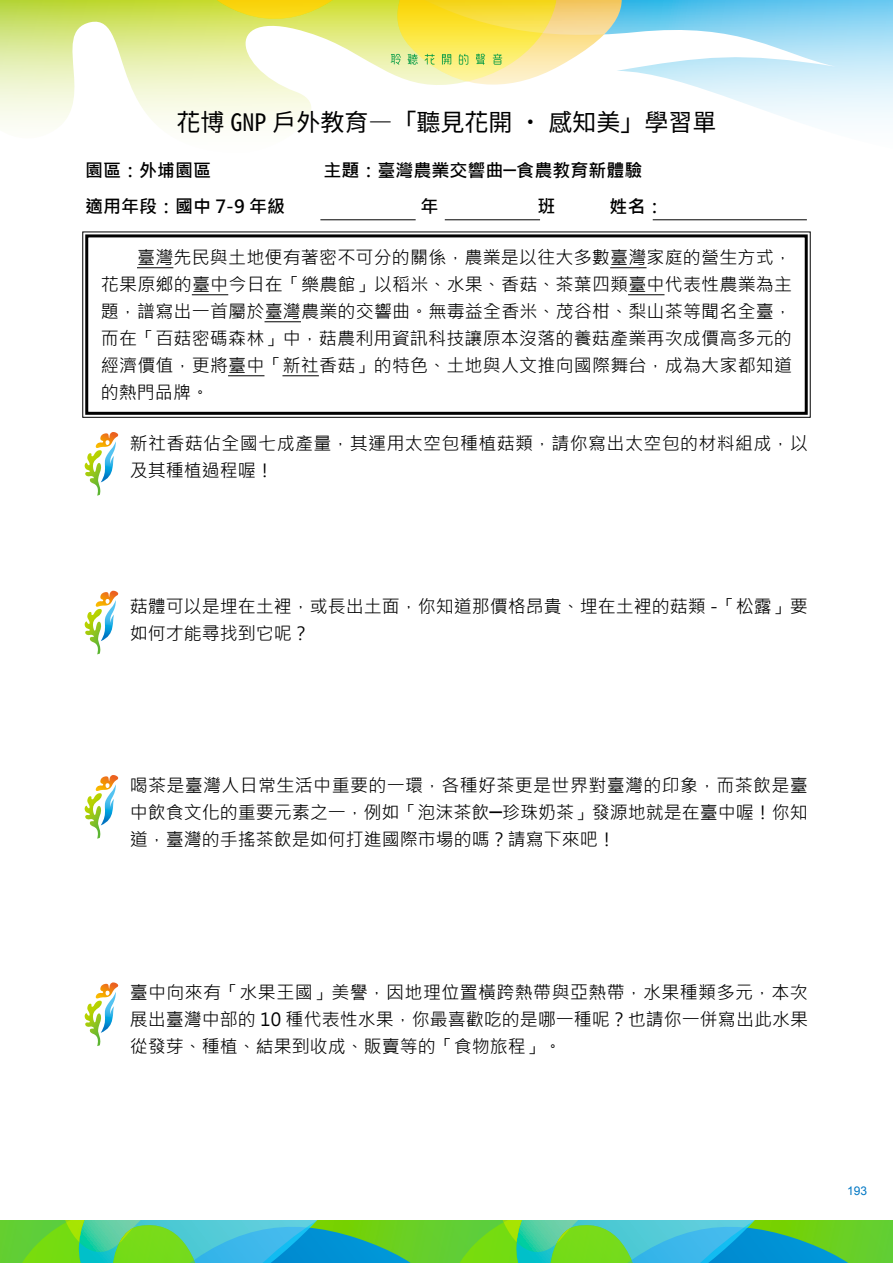
<style>
.page{position:relative;width:893px;height:1263px;background:#fff}
.page>*{position:absolute;margin:0;border:0;box-sizing:border-box;transform-origin:0 0}
.t1{font:24px "Noto Sans Mono CJ Ktc";color:#000}
.t2{font:18px/27px "Microsoft Jheng Hei";color:#000;text-align:justify}
.t3{font:18px/27px "Microsoft Jheng Hei";letter-spacing:.02em;color:#000}
.t4{font:700 18px "Microsoft Jheng Hei";color:#000}
.t5{font:12px "Arial";color:#0077c4}
</style>
<div class="page">
<svg style="left:0;top:1220px;width:893px;height:43px;background:#4ec47a"></svg>
<svg style="left:0;top:0;width:278px;height:127px"></svg>
<svg style="left:278px;top:0;width:615px;height:127px"></svg>
<svg style="left:442px;top:54px;width:9px;height:11px"></svg>
<svg style="left:459px;top:54px;width:9px;height:11px"></svg>
<svg style="left:476px;top:54px;width:9px;height:11px"></svg>
<svg style="left:493px;top:54px;width:9px;height:11px"></svg>
<svg style="left:425px;top:54px;width:10px;height:11px"></svg>
<svg style="left:408px;top:54px;width:10px;height:11px"></svg>
<svg style="left:391px;top:54px;width:10px;height:11px"></svg>
<svg style="left:82px;top:231px;width:729px;height:187px"></svg>
<div style="left:85px;top:234px;width:723px;height:181px;border:3px solid #000"></div>
<hr style="left:137px;top:267px;width:36px;height:1px;background:#000">
<hr style="left:610px;top:267px;width:36px;height:1px;background:#000">
<hr style="left:192px;top:294px;width:36px;height:1px;background:#000">
<hr style="left:628px;top:294px;width:36px;height:1px;background:#000">
<hr style="left:265px;top:321px;width:36px;height:1px;background:#000">
<hr style="left:228px;top:375px;width:36px;height:1px;background:#000">
<hr style="left:282px;top:375px;width:37px;height:1px;background:#000">
<svg style="left:85px;top:432px;width:34px;height:64px"></svg>
<svg style="left:85px;top:591px;width:34px;height:63px"></svg>
<svg style="left:85px;top:775px;width:34px;height:64px"></svg>
<svg style="left:85px;top:982px;width:34px;height:64px"></svg>
<hr style="left:320px;top:220px;width:96px;height:1px;background:#000">
<hr style="left:445px;top:220px;width:95px;height:1px;background:#000">
<hr style="left:653px;top:220px;width:154px;height:1px;background:#000">
<h1 class="t1" style="left:176px;top:108px;width:542px">花博 GNP 戶外教育—「聽見花開 ˙ 感知美」學習單</h1>
<p class="t4" style="left:85px;top:159px;width:127px">園區：外埔園區</p>
<p class="t4" style="left:324px;top:159px;width:320px">主題：臺灣農業交響曲─食農教育新體驗</p>
<p class="t4" style="left:85px;top:195px;width:202px">適用年段：國中 7-9 年級</p>
<p class="t2" style="left:101px;top:244px;width:693px">　　臺灣先民與土地便有著密不可分的關係，農業是以往大多數臺灣家庭的營生方式，花果原鄉的臺中今日在「樂農館」以稻米、水果、香菇、茶葉四類臺中代表性農業為主題，譜寫出一首屬於臺灣農業的交響曲。無毒益全香米、茂谷柑、梨山茶等聞名全臺，而在「百菇密碼森林」中，菇農利用資訊科技讓原本沒落的養菇產業再次成價高多元的經濟價值，更將臺中「新社香菇」的特色、土地與人文推向國際舞台，成為大家都知道的熱門品牌。</p>
<p class="t3" style="left:130px;top:430px;width:680px">新社香菇佔全國七成產量，其運用太空包種植菇類，請你寫出太空包的材料組成，以及其種植過程喔！</p>
<p class="t2" style="left:130px;top:593px;width:680px">菇體可以是埋在土裡，或長出土面，你知道那價格昂貴、埋在土裡的菇類 -「松露」要如何才能尋找到它呢？</p>
<p class="t2" style="left:130px;top:772px;width:680px">喝茶是臺灣人日常生活中重要的一環，各種好茶更是世界對臺灣的印象，而茶飲是臺中飲食文化的重要元素之一，例如「泡沫茶飲─珍珠奶茶」發源地就是在臺中喔！你知道，臺灣的手搖茶飲是如何打進國際市場的嗎？請寫下來吧！</p>
<p class="t2" style="left:130px;top:979px;width:680px">臺中向來有「水果王國」美譽，因地理位置橫跨熱帶與亞熱帶，水果種類多元，本次展出臺灣中部的 10 種代表性水果，你最喜歡吃的是哪一種呢？也請你一併寫出此水果從發芽、種植、結果到收成、販賣等的「食物旅程」。</p>
<p class="t5" style="left:847px;top:1183px;width:22px">193</p>
</div>
